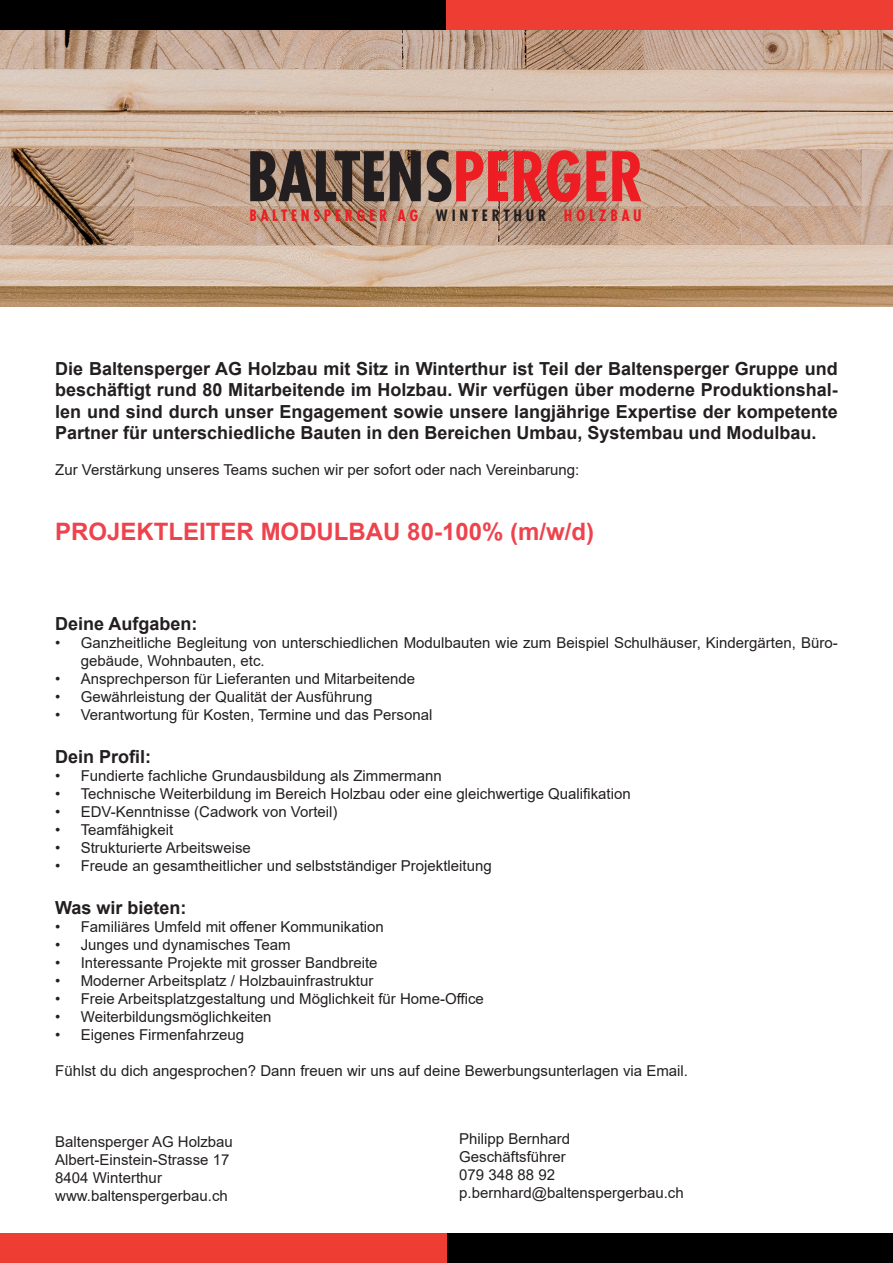
<style>
.page{position:relative;width:893px;height:1263px;background:#fff}
.page>*{position:absolute;margin:0;border:0;box-sizing:border-box;transform-origin:0 0}
.t1{font:700 75px "Futura Con";letter-spacing:-.01em;color:#231f20}
.t2{font:700 24px "Arial";color:#ee434d}
.t3{font:700 18px/21.6px "Arial";color:#231f20;text-align:justify}
.t4{font:700 17.1px "Futura Con";letter-spacing:.22em;color:#ee1d23}
.t5{font:15px/18px "Arial";color:#231f20}
.s1{color:#ee1d23}
.s2{color:#231f20}
</style>
<div class="page">
<img style="left:0;top:30px;width:893px;height:276px">
<div style="left:0;top:0;width:446px;height:30px;background:#000"></div>
<div style="left:446px;top:0;width:447px;height:30px;background:#ee3e34"></div>
<div style="left:446px;top:1233px;width:447px;height:30px;background:#000"></div>
<div style="left:0;top:1233px;width:446px;height:30px;background:#ee3e34"></div>
<h1 class="t1" style="left:246px;top:127px;width:399px">BALTENS<span class="s1">PERGER</span></h1>
<p class="t4" style="left:249px;top:204px;width:394px">BALTENSPERGER AG <span class="s2">WINTERTHUR</span> HOLZBAU</p>
<p class="t3" style="left:55px;top:358px;width:784px">Die Baltensperger AG Holzbau mit Sitz in Winterthur ist Teil der Baltensperger Gruppe und beschäftigt rund 80 Mitarbeitende im Holzbau. Wir verfügen über moderne Produktionshal&shy;len und sind durch unser Engagement sowie unsere langjährige Expertise der kompetente Partner für unterschiedliche Bauten in den Bereichen Umbau, Systembau und Modulbau.</p>
<p class="t5" style="left:55px;top:461px;width:526px">Zur Verstärkung unseres Teams suchen wir per sofort oder nach Vereinbarung:</p>
<h2 class="t2" style="left:55px;top:515px;width:540px">PROJEKTLEITER MODULBAU 80-100% (m/w/d)</h2>
<p class="t3" style="left:55px;top:613px;width:144px">Deine Aufgaben:</p>
<p class="t5" style="left:81px;top:633px;width:758px;text-indent:-26px">• Ganzheitliche Begleitung von unterschiedlichen Modulbauten wie zum Beispiel Schulhäuser, Kindergärten, Büro&shy;gebäude, Wohnbauten, etc.</p>
<p class="t5" style="left:55px;top:669px;width:361px">• Ansprechperson für Lieferanten und Mitarbeitende</p>
<p class="t5" style="left:55px;top:687px;width:319px">• Gewährleistung der Qualität der Ausführung</p>
<p class="t5" style="left:55px;top:705px;width:379px">• Verantwortung für Kosten, Termine und das Personal</p>
<p class="t3" style="left:55px;top:746px;width:98px">Dein Profil:</p>
<p class="t5" style="left:55px;top:766px;width:388px">• Fundierte fachliche Grundausbildung als Zimmermann</p>
<p class="t5" style="left:55px;top:784px;width:577px">• Technische Weiterbildung im Bereich Holzbau oder eine gleichwertige Qualifikation</p>
<p class="t5" style="left:55px;top:802px;width:284px">• EDV-Kenntnisse (Cadwork von Vorteil)</p>
<p class="t5" style="left:55px;top:820px;width:120px">• Teamfähigkeit</p>
<p class="t5" style="left:55px;top:838px;width:197px">• Strukturierte Arbeitsweise</p>
<p class="t5" style="left:55px;top:856px;width:438px">• Freude an gesamtheitlicher und selbstständiger Projektleitung</p>
<p class="t3" style="left:55px;top:897px;width:133px">Was wir bieten:</p>
<p class="t5" style="left:55px;top:918px;width:330px">• Familiäres Umfeld mit offener Kommunikation</p>
<p class="t5" style="left:55px;top:936px;width:237px">• Junges und dynamisches Team</p>
<p class="t5" style="left:55px;top:954px;width:324px">• Interessante Projekte mit grosser Bandbreite</p>
<p class="t5" style="left:55px;top:972px;width:320px">• Moderner Arbeitsplatz / Holzbauinfrastruktur</p>
<p class="t5" style="left:55px;top:990px;width:430px">• Freie Arbeitsplatzgestaltung und Möglichkeit für Home-Office</p>
<p class="t5" style="left:55px;top:1008px;width:218px">• Weiterbildungsmöglichkeiten</p>
<p class="t5" style="left:55px;top:1026px;width:190px">• Eigenes Firmenfahrzeug</p>
<p class="t5" style="left:55px;top:1062px;width:634px">Fühlst du dich angesprochen? Dann freuen wir uns auf deine Bewerbungsunterlagen via Email.</p>
<p class="t5" style="left:55px;top:1133px;width:179px">Baltensperger AG Holzbau<br>Albert-Einstein-Strasse 17<br>8404 Winterthur www.baltenspergerbau.ch</p>
<p class="t5" style="left:459px;top:1130px;width:226px">Philipp Bernhard<br>Geschäftsführer<br>079 348 88 92 p.bernhard@baltenspergerbau.ch</p>
</div>
